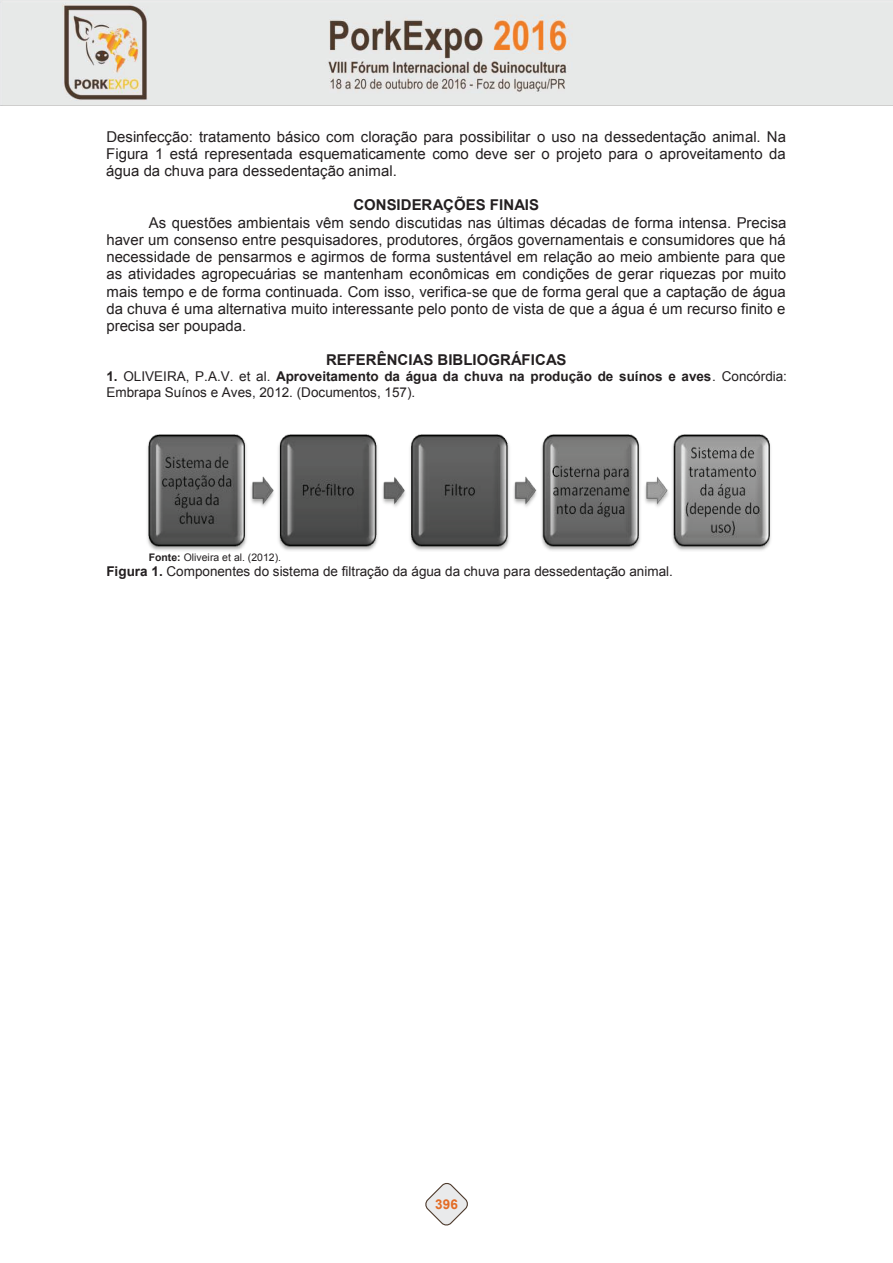
<style>
.page{position:relative;width:893px;height:1263px;background:#fff}
.page>*{position:absolute;margin:0;border:0;box-sizing:border-box;transform-origin:0 0}
.t1{font:15px/17.2px "Arial";color:#231f20;text-align:justify}
.t2{font:700 15px "Arial";color:#231f20}
.t3{font:13.5px/16px "Arial";color:#231f20}
.t4{font:700 13.5px "Arial";color:#e36c25}
.t5{font:10.5px "Arial";color:#231f20}
.s1{font-weight:700}
</style>
<div class="page">
<svg style="left:425px;top:1183px;width:43px;height:43px"></svg>
<img style="left:0;top:0;width:893px;height:106px">
<img style="left:147px;top:435px;width:624px;height:116px">
<p class="t1" style="left:106px;top:128px;width:681px">Desinfecção: tratamento básico com cloração para possibilitar o uso na dessedentação animal. Na Figura 1 está representada esquematicamente como deve ser o projeto para o aproveitamento da água da chuva para dessedentação animal.</p>
<p class="t2" style="left:353px;top:195px;width:187px">CONSIDERAÇÕES FINAIS</p>
<p class="t1" style="left:106px;top:214px;width:682px;text-indent:42px">As questões ambientais vêm sendo discutidas nas últimas décadas de forma intensa. Precisa haver um consenso entre pesquisadores, produtores, órgãos governamentais e consumidores que há necessidade de pensarmos e agirmos de forma sustentável em relação ao meio ambiente para que as atividades agropecuárias se mantenham econômicas em condições de gerar riquezas por muito mais tempo e de forma continuada. Com isso, verifica-se que de forma geral que a captação de água da chuva é uma alternativa muito interessante pelo ponto de vista de que a água é um recurso finito e precisa ser poupada.</p>
<p class="t2" style="left:326px;top:350px;width:242px">REFERÊNCIAS BIBLIOGRÁFICAS</p>
<p class="t3" style="left:106px;top:369px;width:682px"><span class="s1">1.</span> OLIVEIRA, P.A.V. et al. <span class="s1">Aproveitamento da água da chuva na produção de suínos e aves</span>. Concórdia:<br>Embrapa Suínos e Aves, 2012. (Documentos, 157).</p>
<p class="t5" style="left:149px;top:551px;width:134px"><span class="s1">Fonte:</span> Oliveira et al. (2012).</p>
<p class="t3" style="left:106px;top:563px;width:568px"><span class="s1">Figura 1.</span> Componentes do sistema de filtração da água da chuva para dessedentação animal.</p>
<p class="t4" style="left:435px;top:1195px;width:24px">396</p>
</div>
